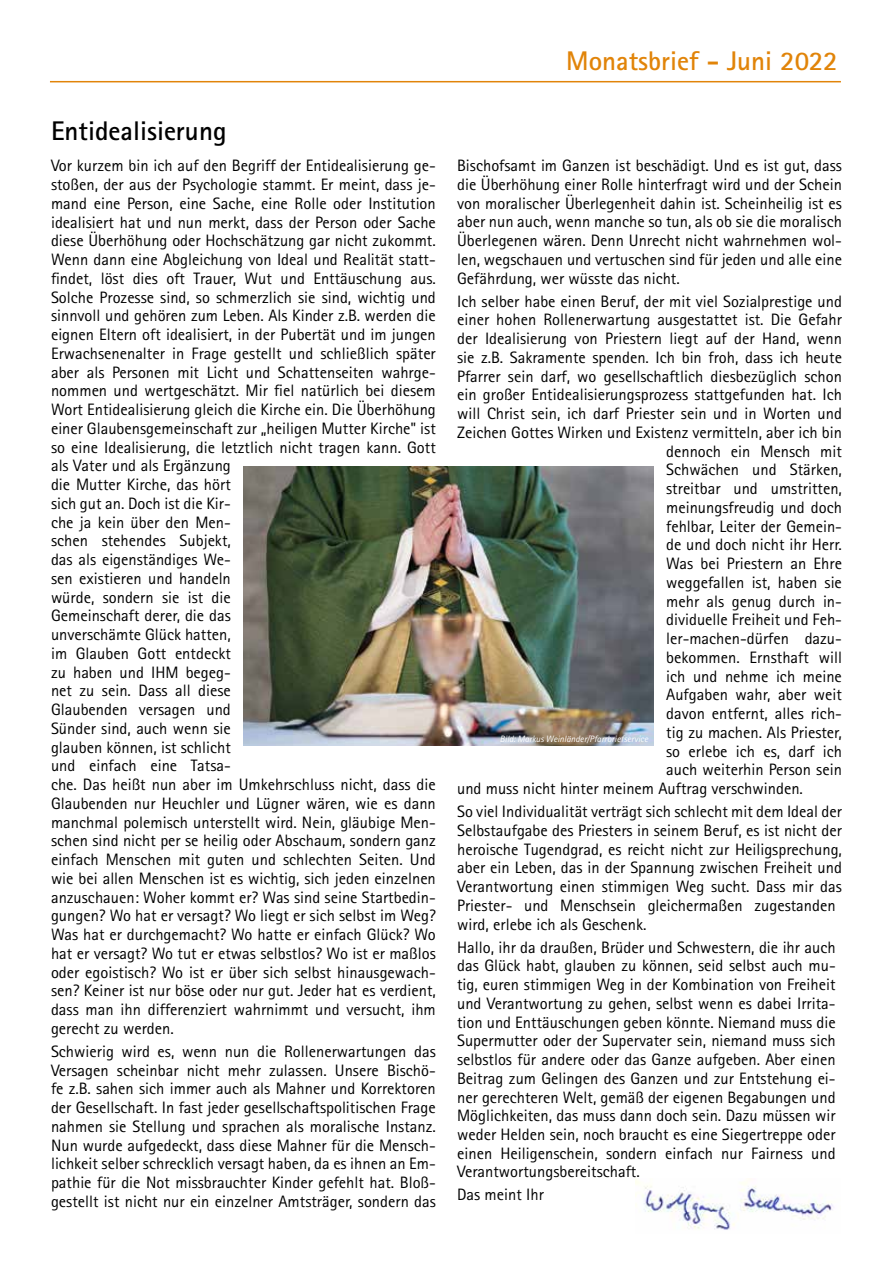
<style>
.page{position:relative;width:893px;height:1263px;background:#fff}
.page>*{position:absolute;margin:0;border:0;box-sizing:border-box;transform-origin:0 0}
.t1{font:700 27px "Rotis Sans Serif";color:#e18409}
.t2{font:700 27px "Rotis Sans Serif";color:#000}
.t3{font:16.5px/18.8px "Rotis Sans Serif";color:#000;text-align:justify}
.t4{font:italic 9.15px "Rotis Sans Serif";color:#fff}
</style>
<div class="page">
<hr style="left:50px;top:81px;width:791px;height:1px;background:#e18409">
<img style="left:636px;top:1179px;width:198px;height:51px">
<img style="left:244px;top:467px;width:409px;height:278px">
<h1 class="t2" style="left:51px;top:114px;width:177px">Entidealisierung</h1>
<p class="t3" style="left:51px;top:156px;width:386px;text-align:left">Vor kurzem bin ich auf den Begriff der Entidealisierung ge&shy;stoßen, der aus der Psychologie stammt. Er meint, dass je&shy;mand eine Person, eine Sache, eine Rolle oder Institution idealisiert hat und nun merkt, dass der Person oder Sache diese Überhöhung oder Hochschätzung gar nicht zukommt.<br>Wenn dann eine Abgleichung von Ideal und Realität statt&shy;findet, löst dies oft Trauer, Wut und Enttäuschung aus.<br>Solche Prozesse sind, so schmerzlich sie sind, wichtig und sinnvoll und gehören zum Leben. Als Kinder z.B. werden die eignen Eltern oft idealisiert, in der Pubertät und im jungen Erwachsenenalter in Frage gestellt und schließlich später aber als Personen mit Licht und Schattenseiten wahrge&shy;nommen und wertgeschätzt. Mir fiel natürlich bei diesem Wort Entidealisierung gleich die Kirche ein. Die Überhöhung einer Glaubensgemeinschaft zur „heiligen Mutter Kirche" ist so eine Idealisierung, die letztlich nicht tragen kann. Gott als Vater und als Ergänzung<br>die Mutter Kirche, das hört<br>sich gut an. Doch ist die Kir-<br>che ja kein über den Men-<br>schen stehendes Subjekt,<br>das als eigenständiges We-<br>sen existieren und handeln<br>würde, sondern sie ist die<br>Gemeinschaft derer, die das<br>unverschämte Glück hatten,<br>im Glauben Gott entdeckt<br>zu haben und IHM begeg-<br>net zu sein. Dass all diese<br>Glaubenden versagen und<br>Sünder sind, auch wenn sie<br>glauben können, ist schlicht<br>und einfach eine Tatsa-<br>che. Das heißt nun aber im Umkehrschluss nicht, dass die Glaubenden nur Heuchler und Lügner wären, wie es dann manchmal polemisch unterstellt wird. Nein, gläubige Men&shy;schen sind nicht per se heilig oder Abschaum, sondern ganz einfach Menschen mit guten und schlechten Seiten. Und wie bei allen Menschen ist es wichtig, sich jeden einzelnen anzuschauen: Woher kommt er? Was sind seine Startbedin&shy;gungen? Wo hat er versagt? Wo liegt er sich selbst im Weg?<br>Was hat er durchgemacht? Wo hatte er einfach Glück? Wo hat er versagt? Wo tut er etwas selbstlos? Wo ist er maßlos oder egoistisch? Wo ist er über sich selbst hinausgewach&shy;sen? Keiner ist nur böse oder nur gut. Jeder hat es verdient, dass man ihn differenziert wahrnimmt und versucht, ihm gerecht zu werden.</p>
<p class="t3" style="left:51px;top:1042px;width:386px">Schwierig wird es, wenn nun die Rollenerwartungen das Versagen scheinbar nicht mehr zulassen. Unsere Bischö&shy;fe z.B. sahen sich immer auch als Mahner und Korrektoren der Gesellschaft. In fast jeder gesellschaftspolitischen Frage nahmen sie Stellung und sprachen als moralische Instanz.<br>Nun wurde aufgedeckt, dass diese Mahner für die Mensch&shy;lichkeit selber schrecklich versagt haben, da es ihnen an Em&shy;pathie für die Not missbrauchter Kinder gefehlt hat. Bloß&shy;gestellt ist nicht nur ein einzelner Amtsträger, sondern das</p>
<h1 class="t1" style="left:566px;top:44px;width:273px">Monatsbrief - Juni 2022</h1>
<p class="t3" style="left:457px;top:156px;width:386px">Bischofsamt im Ganzen ist beschädigt. Und es ist gut, dass die Überhöhung einer Rolle hinterfragt wird und der Schein von moralischer Überlegenheit dahin ist. Scheinheilig ist es aber nun auch, wenn manche so tun, als ob sie die moralisch Überlegenen wären. Denn Unrecht nicht wahrnehmen wol&shy;len, wegschauen und vertuschen sind für jeden und alle eine Gefährdung, wer wüsste das nicht.</p>
<p class="t3" style="left:457px;top:292px;width:386px">Ich selber habe einen Beruf, der mit viel Sozialprestige und</p>
<p class="t3" style="left:457px;top:310px;width:386px">einer hohen Rollenerwartung ausgestattet ist. Die Gefahr</p>
<p class="t3" style="left:457px;top:329px;width:386px">der Idealisierung von Priestern liegt auf der Hand, wenn</p>
<p class="t3" style="left:457px;top:348px;width:386px">sie z.B. Sakramente spenden. Ich bin froh, dass ich heute</p>
<p class="t3" style="left:457px;top:367px;width:386px">Pfarrer sein darf, wo gesellschaftlich diesbezüglich schon</p>
<p class="t3" style="left:457px;top:385px;width:386px">ein großer Entidealisierungsprozess stattgefunden hat. Ich</p>
<p class="t3" style="left:457px;top:404px;width:386px">will Christ sein, ich darf Priester sein und in Worten und</p>
<p class="t3" style="left:457px;top:423px;width:386px">Zeichen Gottes Wirken und Existenz vermitteln, aber ich bin</p>
<p class="t3" style="left:666px;top:441px;width:177px">dennoch ein Mensch mit</p>
<p class="t3" style="left:666px;top:460px;width:177px">Schwächen und Stärken,</p>
<p class="t3" style="left:666px;top:479px;width:177px">streitbar und umstritten,</p>
<p class="t3" style="left:666px;top:498px;width:177px">meinungsfreudig und doch</p>
<p class="t3" style="left:666px;top:516px;width:177px">fehlbar, Leiter der Gemein-</p>
<p class="t3" style="left:666px;top:535px;width:177px">de und doch nicht ihr Herr.</p>
<p class="t3" style="left:666px;top:554px;width:177px">Was bei Priestern an Ehre</p>
<p class="t3" style="left:666px;top:573px;width:177px">weggefallen ist, haben sie</p>
<p class="t3" style="left:666px;top:591px;width:177px">mehr als genug durch in-</p>
<p class="t3" style="left:666px;top:610px;width:177px">dividuelle Freiheit und Feh-</p>
<p class="t3" style="left:666px;top:629px;width:177px">ler-machen-dürfen dazu-</p>
<p class="t3" style="left:666px;top:648px;width:177px">bekommen. Ernsthaft will</p>
<p class="t3" style="left:666px;top:666px;width:177px">ich und nehme ich meine</p>
<p class="t3" style="left:666px;top:685px;width:177px">Aufgaben wahr, aber weit</p>
<p class="t3" style="left:666px;top:704px;width:177px">davon entfernt, alles rich-</p>
<p class="t3" style="left:666px;top:723px;width:177px">tig zu machen. Als Priester,</p>
<p class="t3" style="left:666px;top:741px;width:177px">so erlebe ich es, darf ich</p>
<p class="t3" style="left:666px;top:760px;width:177px">auch weiterhin Person sein</p>
<p class="t3" style="left:457px;top:779px;width:347px">und muss nicht hinter meinem Auftrag verschwinden.</p>
<p class="t3" style="left:457px;top:802px;width:386px;text-align:left">So viel Individualität verträgt sich schlecht mit dem Ideal der Selbstaufgabe des Priesters in seinem Beruf, es ist nicht der heroische Tugendgrad, es reicht nicht zur Heiligsprechung, aber ein Leben, das in der Spannung zwischen Freiheit und Verantwortung einen stimmigen Weg sucht. Dass mir das Priester- und Menschsein gleichermaßen zugestanden wird, erlebe ich als Geschenk.</p>
<p class="t3" style="left:457px;top:937px;width:380px">Hallo, ihr da draußen, Brüder und Schwestern, die ihr auch das Glück habt, glauben zu können, seid selbst auch mu&shy;tig, euren stimmigen Weg in der Kombination von Freiheit und Verantwortung zu gehen, selbst wenn es dabei Irrita&shy;tion und Enttäuschungen geben könnte. Niemand muss die Supermutter oder der Supervater sein, niemand muss sich selbstlos für andere oder das Ganze aufgeben. Aber einen Beitrag zum Gelingen des Ganzen und zur Entstehung ei&shy;ner gerechteren Welt, gemäß der eigenen Begabungen und Möglichkeiten, das muss dann doch sein. Dazu müssen wir weder Helden sein, noch braucht es eine Siegertreppe oder einen Heiligenschein, sondern einfach nur Fairness und Verantwortungsbereitschaft.</p>
<p class="t3" style="left:457px;top:1185px;width:88px">Das meint Ihr</p>
<p class="t4" style="left:500px;top:733px;width:150px">Bild: Markus Weinländer/Pfarrbriefservice</p>
</div>
